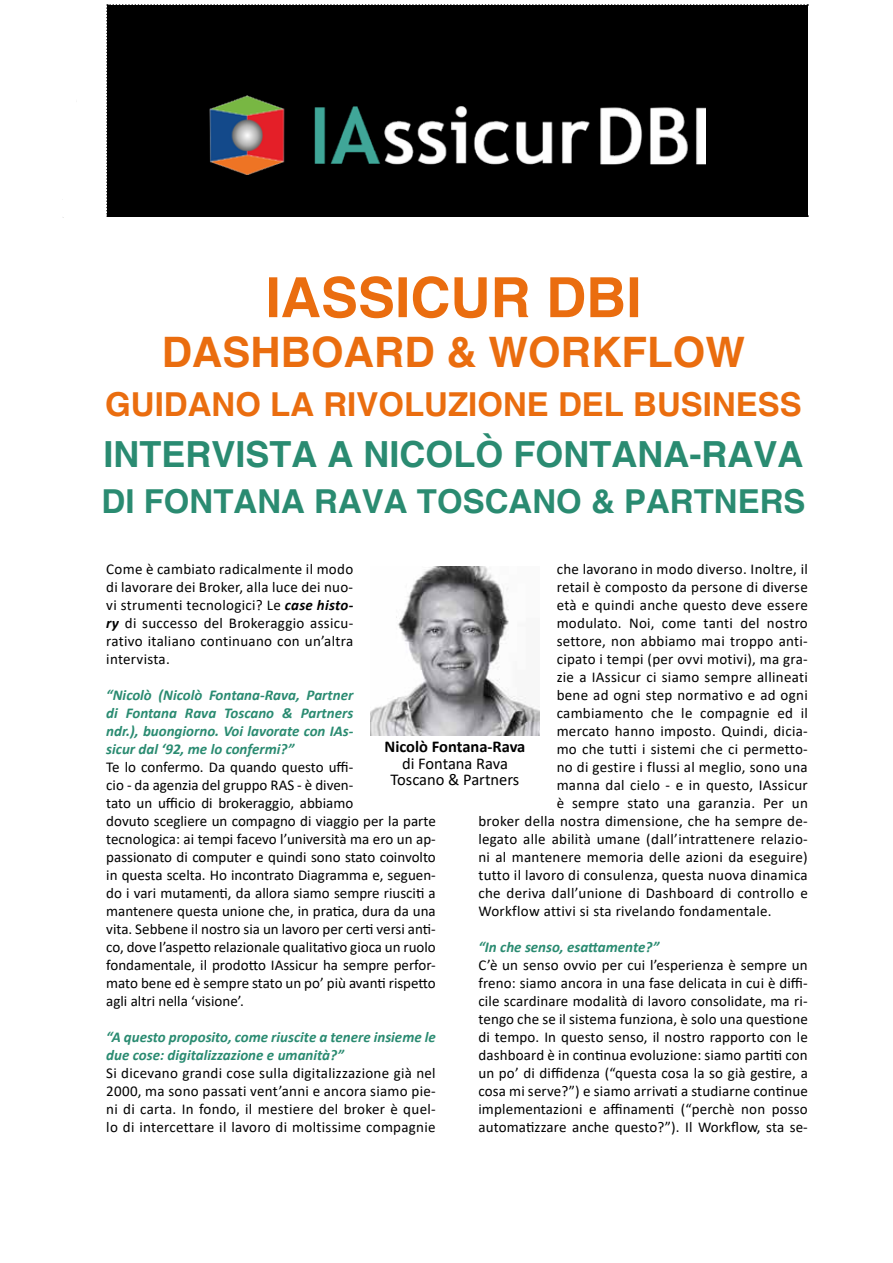
<style>
.page{position:relative;width:893px;height:1263px;background:#fff}
.page>*{position:absolute;margin:0;border:0;box-sizing:border-box;transform-origin:0 0}
.t1{font:700 55.5px "Helvetica";color:#ea6d0f}
.t2{font:700 42px "Helvetica";color:#ea6d0f}
.t3{font:700 36px "Helvetica";color:#2a8b71}
.t4{font:700 33px "Helvetica";color:#ea6d0f}
.t5{font:700 33px "Helvetica";color:#2a8b71}
.t6{font:16.5px/16.5px "Calibri";color:#000;text-align:center}
.t7{font:700 16.5px "Calibri";color:#000}
.t8{font:15px/18px "Calibri";letter-spacing:.01em;color:#000;text-align:justify}
.t9{font:italic 700 15px/18px "Calibri";color:#2a8b71;text-align:justify}
.s1{font-weight:700;font-style:italic}
</style>
<div class="page">
<img style="left:370px;top:566px;width:170px;height:170px">
<svg style="left:106px;top:4px;width:702px;height:213px;background:#131212"></svg>
<h1 class="t1" style="left:265px;top:264px;width:378px">IASSICUR DBI</h1>
<h2 class="t2" style="left:162px;top:326px;width:585px">DASHBOARD &amp; WORKFLOW</h2>
<h3 class="t4" style="left:105px;top:384px;width:698px">GUIDANO LA RIVOLUZIONE DEL BUSINESS</h3>
<h3 class="t3" style="left:104px;top:432px;width:701px">INTERVISTA A NICOLÒ FONTANA-RAVA</h3>
<h3 class="t5" style="left:102px;top:482px;width:705px">DI FONTANA RAVA TOSCANO &amp; PARTNERS</h3>
<p class="t8" style="left:557px;top:560px;width:253px">che lavorano in modo diverso. Inoltre, il</p>
<p class="t8" style="left:557px;top:578px;width:253px">retail è composto da persone di diverse</p>
<p class="t8" style="left:557px;top:596px;width:253px">età e quindi anche questo deve essere</p>
<p class="t8" style="left:557px;top:614px;width:253px">modulato. Noi, come tanti del nostro</p>
<p class="t8" style="left:557px;top:632px;width:253px">settore, non abbiamo mai troppo anti-</p>
<p class="t8" style="left:557px;top:650px;width:253px">cipato i tempi (per ovvi motivi), ma gra-</p>
<p class="t8" style="left:557px;top:668px;width:253px">zie a IAssicur ci siamo sempre allineati</p>
<p class="t8" style="left:557px;top:686px;width:253px">bene ad ogni step normativo e ad ogni</p>
<p class="t8" style="left:557px;top:704px;width:253px">cambiamento che le compagnie ed il</p>
<p class="t8" style="left:557px;top:722px;width:253px">mercato hanno imposto. Quindi, dicia-</p>
<p class="t8" style="left:557px;top:740px;width:253px">mo che tutti i sistemi che ci permetto-</p>
<p class="t8" style="left:557px;top:758px;width:253px">no di gestire i flussi al meglio, sono una</p>
<p class="t8" style="left:557px;top:776px;width:253px">manna dal cielo - e in questo, IAssicur</p>
<p class="t8" style="left:557px;top:794px;width:253px">è sempre stato una garanzia. Per un</p>
<p class="t8" style="left:478px;top:812px;width:331px">broker della nostra dimensione, che ha sempre de-</p>
<p class="t8" style="left:478px;top:830px;width:331px">legato alle abilità umane (dall’intrattenere relazio-</p>
<p class="t8" style="left:478px;top:848px;width:331px">ni al mantenere memoria delle azioni da eseguire)</p>
<p class="t8" style="left:478px;top:866px;width:331px">tutto il lavoro di consulenza, questa nuova dinamica</p>
<p class="t8" style="left:478px;top:884px;width:331px">che deriva dall’unione di Dashboard di controllo e</p>
<p class="t8" style="left:478px;top:902px;width:295px">Workflow attivi si sta rivelando fondamentale.</p>
<p class="t9" style="left:478px;top:938px;width:182px">“In che senso, esattamente?”</p>
<p class="t8" style="left:478px;top:956px;width:331px">C’è un senso ovvio per cui l’esperienza è sempre un freno: siamo ancora in una fase delicata in cui è diffi&shy;cile scardinare modalità di lavoro consolidate, ma ri&shy;tengo che se il sistema funziona, è solo una questione di tempo. In questo senso, il nostro rapporto con le dashboard è in continua evoluzione: siamo partiti con un po’ di diffidenza (“questa cosa la so già gestire, a cosa mi serve?”) e siamo arrivati a studiarne continue implementazioni e affinamenti (“perchè non posso automatizzare anche questo?”). Il Workflow, sta se-</p>
<p class="t8" style="left:106px;top:560px;width:248px">Come è cambiato radicalmente il modo di lavorare dei Broker, alla luce dei nuo&shy;vi strumenti tecnologici? Le <span class="s1">case histo&shy;ry</span> di successo del Brokeraggio assicu&shy;rativo italiano continuano con un’altra intervista.</p>
<p class="t9" style="left:106px;top:686px;width:249px">“Nicolò (Nicolò Fontana-Rava, Partner di Fontana Rava Toscano &amp; Partners ndr.), buongiorno. Voi lavorate con IAs&shy;sicur dal ‘92, me lo confermi?”</p>
<p class="t8" style="left:106px;top:758px;width:331px;text-align:left">Te lo confermo. Da quando questo uffi-<br>cio - da agenzia del gruppo RAS - è diven-<br>tato un ufficio di brokeraggio, abbiamo<br>dovuto scegliere un compagno di viaggio per la parte tecnologica: ai tempi facevo l’università ma ero un ap&shy;passionato di computer e quindi sono stato coinvolto in questa scelta. Ho incontrato Diagramma e, seguen&shy;do i vari mutamenti, da allora siamo sempre riusciti a mantenere questa unione che, in pratica, dura da una vita. Sebbene il nostro sia un lavoro per certi versi anti&shy;co, dove l’aspetto relazionale qualitativo gioca un ruolo fondamentale, il prodotto IAssicur ha sempre perfor&shy;mato bene ed è sempre stato un po’ più avanti rispetto agli altri nella ‘visione’.</p>
<p class="t9" style="left:106px;top:1028px;width:331px">“A questo proposito, come riuscite a tenere insieme le due cose: digitalizzazione e umanità?”</p>
<p class="t8" style="left:106px;top:1064px;width:331px">Si dicevano grandi cose sulla digitalizzazione già nel 2000, ma sono passati vent’anni e ancora siamo pie&shy;ni di carta. In fondo, il mestiere del broker è quel&shy;lo di intercettare il lavoro di moltissime compagnie</p>
<p class="t7" style="left:385px;top:735px;width:142px">Nicolò Fontana-Rava</p>
<p class="t6" style="left:391px;top:755px;width:130px">di Fontana Rava<br>Toscano &amp; Partners</p>
</div>
